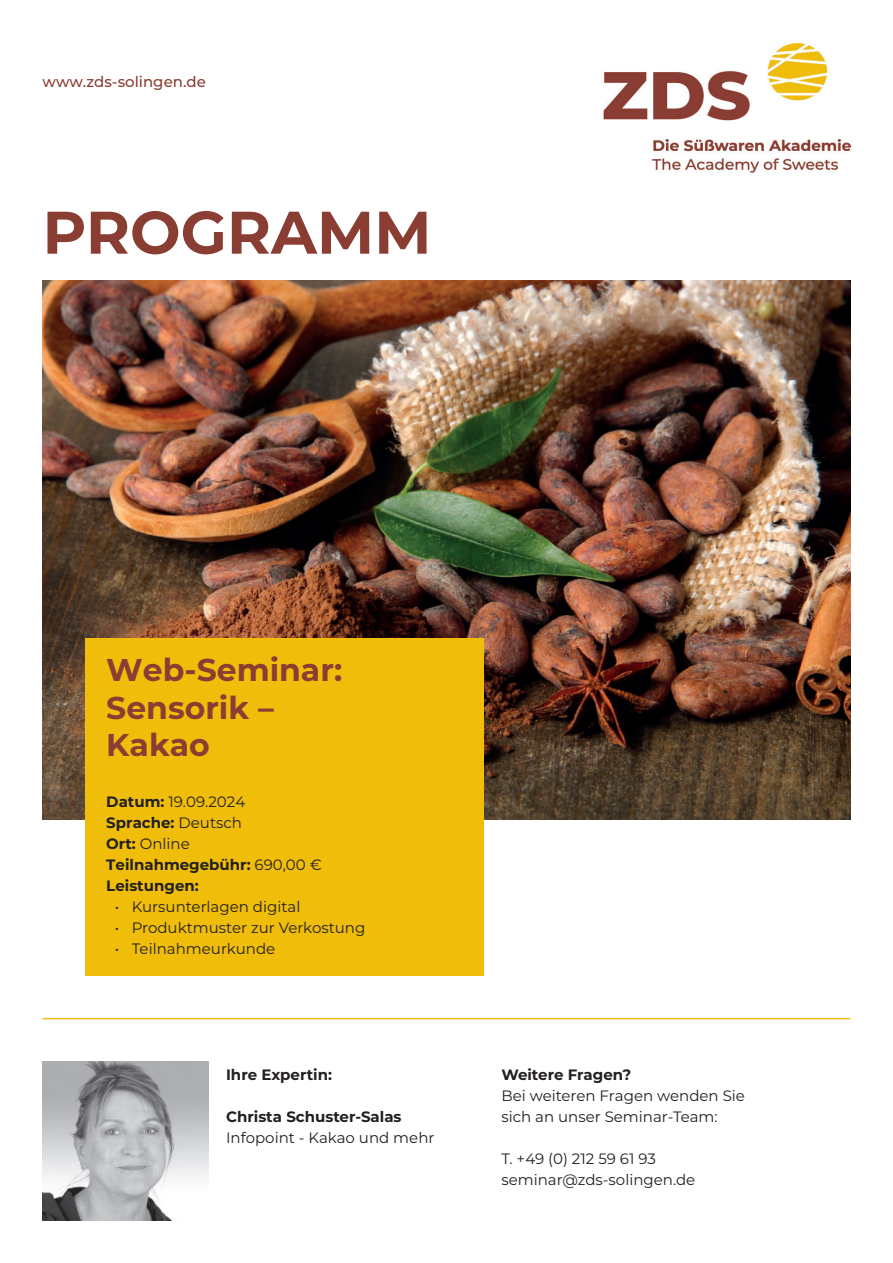
<style>
.page{position:relative;width:893px;height:1263px;background:#fff}
.page>*{position:absolute;margin:0;border:0;box-sizing:border-box;transform-origin:0 0}
.t1{font:700 60px "Montserrat";color:#8a3d33}
.t2{font:700 31.5px/37.5px "Montserrat";color:#8a3d33}
.t3{font:15px/21px "Montserrat";color:#231f20}
.t4{font:700 15px/21px "Montserrat";color:#231f20}
.t5{font:500 15px "Montserrat";color:#8a3d33}
.s1{font-weight:400}
</style>
<div class="page">
<img style="left:603px;top:43px;width:249px;height:130px">
<img style="left:43px;top:1062px;width:165px;height:158px">
<hr style="left:43px;top:1018px;width:807px;height:1px;background:#efbd0a">
<img style="left:43px;top:281px;width:807px;height:538px">
<div style="left:85px;top:638px;width:398px;height:337px;background:#efbd0a"></div>
<p class="t5" style="left:43px;top:75px;width:165px">www.zds-solingen.de</p>
<h1 class="t1" style="left:43px;top:203px;width:390px">PROGRAMM</h1>
<h2 class="t2" style="left:106px;top:652px;width:237px">Web-Seminar:<br>Sensorik –<br>Kakao</h2>
<p class="t4" style="left:106px;top:792px;width:217px">Datum: <span class="s1">19.09.2024<br></span>Sprache: <span class="s1">Deutsch<br></span>Ort: <span class="s1">Online<br></span>Teilnahmegebühr: <span class="s1">690,00 €<br></span>Leistungen:</p>
<p class="t3" style="left:115px;top:897px;width:187px">• Kursunterlagen digital</p>
<p class="t3" style="left:115px;top:918px;width:252px">• Produktmuster zur Verkostung</p>
<p class="t3" style="left:115px;top:939px;width:162px">• Teilnahmeurkunde</p>
<p class="t4" style="left:226px;top:1064px;width:108px">Ihre Expertin:</p>
<p class="t4" style="left:226px;top:1106px;width:177px">Christa Schuster-Salas</p>
<p class="t3" style="left:226px;top:1127px;width:210px">Infopoint - Kakao und mehr</p>
<p class="t4" style="left:501px;top:1064px;width:132px">Weitere Fragen?</p>
<p class="t3" style="left:501px;top:1085px;width:245px">Bei weiteren Fragen wenden Sie sich an unser Seminar-Team:</p>
<p class="t3" style="left:501px;top:1148px;width:195px">T. +49 (0) 212 59 61 93 seminar@zds-solingen.de</p>
</div>
